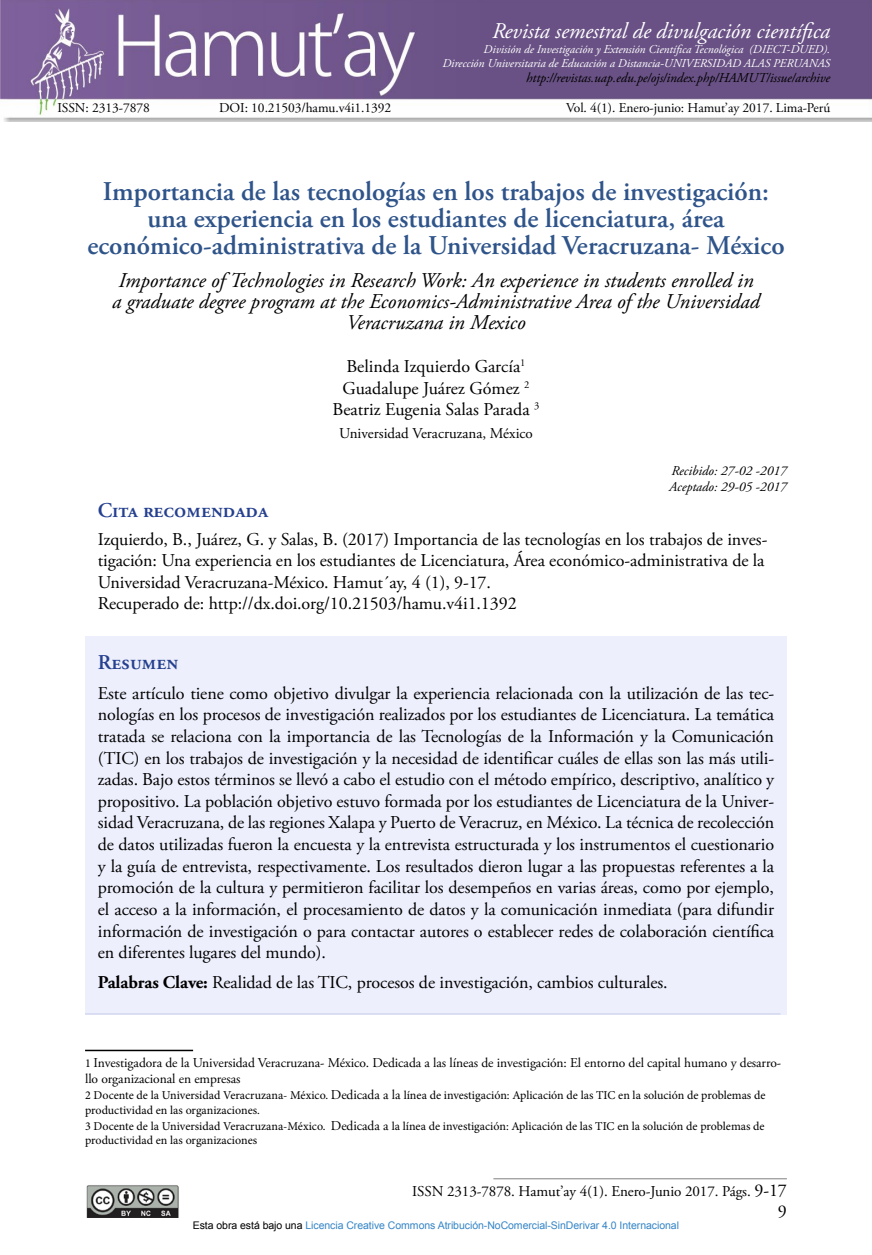
<style>
.page{position:relative;width:872px;height:1255px;background:#fff}
.page>*{position:absolute;margin:0;border:0;box-sizing:border-box;transform-origin:0 0}
.t1{font:600 27px/27px "Adobe Garamond Pro";color:#2f548a;text-align:center}
.t2{font:italic 22.5px "Adobe Garamond Pro";letter-spacing:-.005em;color:#fff}
.t3{font:italic 21px/21px "Adobe Garamond Pro";color:#000;text-align:center}
.t4{font:600 21px "Adobe Garamond Pro";color:#25408f}
.t5{font:18px/21.6px "Adobe Garamond Pro";letter-spacing:-.005em;color:#000;text-align:center}
.t6{font:15px "Adobe Garamond Pro";letter-spacing:-.005em;color:#000}
.t7{font:13.5px/16.2px "Adobe Garamond Pro";letter-spacing:-.005em;color:#000}
.t8{font:italic 13.5px/16.2px "Adobe Garamond Pro";letter-spacing:-.005em;color:#000}
.t9{font:12px/14.4px "Minion Pro";color:#000}
.t10{font:italic 12px/13.5px "Adobe Garamond Pro";letter-spacing:-.005em;color:#fff;text-align:right}
.t11{font:10.5px "Arial";letter-spacing:-.005em;color:#3585c6}
.s1{font-weight:700}
.s2{font-family:"Minion Pro";font-size:12px}
.s3{font-family:"Adobe Garamond Pro";font-size:13.5px}
.s4{font-size:18px}
.s5{color:#000}
</style>
<div class="page">
<hr style="left:493px;top:1178px;width:294px;height:1px;background:#808080">
<div style="left:85px;top:636px;width:702px;height:378px;background:#edeffc"></div>
<hr style="left:85px;top:1049px;width:108px;height:2px;background:#000">
<img style="left:86px;top:1185px;width:93px;height:31px">
<img style="left:0;top:0;width:872px;height:122px">
<hr style="left:85px;top:1013px;width:695px;height:1px;background:#c7cde8">
<p class="t2" style="left:492px;top:17px;width:340px">Revista semestral de divulgación científica</p>
<p class="t10" style="left:442px;top:43px;width:389px">División de Investigación y Extensión Científica Tecnológica (DIECT-DUED).<br>Dirección Universitaria de Educación a Distancia-UNIVERSIDAD ALAS PERUANAS</p>
<p class="t8" style="left:526px;top:70px;width:305px">http://revistas.uap.edu.pe/ojs/index.php/HAMUT/issue/archive</p>
<p class="t7" style="left:57px;top:100px;width:94px">ISSN: 2313-7878</p>
<p class="t7" style="left:219px;top:100px;width:174px">DOI: 10.21503/hamu.v4i1.1392</p>
<p class="t7" style="left:566px;top:100px;width:266px">Vol. 4(1). Enero-junio: Hamut’ay 2017. Lima-Perú</p>
<h1 class="t1" style="left:87px;top:178px;width:698px">Importancia de las tecnologías en los trabajos de investigación: una experiencia en los estudiantes de licenciatura, área económico-administrativa de la Universidad Veracruzana- México</h1>
<p class="t3" style="left:112px;top:271px;width:649px">Importance of Technologies in Research Work: An experience in students enrolled in a graduate degree program at the Economics-Administrative Area of the Universidad<br>Veracruzana in Mexico</p>
<p class="t5" style="left:332px;top:356px;width:208px">Belinda Izquierdo García<sup>1<br></sup>Guadalupe Juárez Gómez <sup>2<br></sup>Beatriz Eugenia Salas Parada <sup>3</sup></p>
<p class="t6" style="left:339px;top:424px;width:195px">Universidad Veracruzana, México</p>
<p class="t8" style="left:669px;top:463px;width:119px">Recibido: 27-02 -2017<br>Aceptado: 29-05 -2017</p>
<p class="t4" style="left:98px;top:498px;width:172px">Cita recomendada</p>
<p class="t5" style="left:98px;top:528px;width:671px;text-align:left">Izquierdo, B., Juárez, G. y Salas, B. (2017) Importancia de las tecnologías en los trabajos de inves&shy;tigación: Una experiencia en los estudiantes de Licenciatura, Área económico-administrativa de la Universidad Veracruzana-México. Hamut´ay, 4 (1), 9-17.<br>Recuperado de: http://dx.doi.org/10.21503/hamu.v4i1.1392</p>
<p class="t4" style="left:98px;top:650px;width:82px">Resumen</p>
<p class="t5" style="left:98px;top:683px;width:678px;text-align:justify">Este artículo tiene como objetivo divulgar la experiencia relacionada con la utilización de las tec&shy;nologías en los procesos de investigación realizados por los estudiantes de Licenciatura. La temática tratada se relaciona con la importancia de las Tecnologías de la Información y la Comunicación (TIC) en los trabajos de investigación y la necesidad de identificar cuáles de ellas son las más utili&shy;zadas. Bajo estos términos se llevó a cabo el estudio con el método empírico, descriptivo, analítico y propositivo. La población objetivo estuvo formada por los estudiantes de Licenciatura de la Univer&shy;sidad Veracruzana, de las regiones Xalapa y Puerto de Veracruz, en México. La técnica de recolección de datos utilizadas fueron la encuesta y la entrevista estructurada y los instrumentos el cuestionario y la guía de entrevista, respectivamente. Los resultados dieron lugar a las propuestas referentes a la promoción de la cultura y permitieron facilitar los desempeños en varias áreas, como por ejemplo, el acceso a la información, el procesamiento de datos y la comunicación inmediata (para difundir información de investigación o para contactar autores o establecer redes de colaboración científica en diferentes lugares del mundo).</p>
<p class="t5" style="left:98px;top:971px;width:571px"><span class="s1">Palabras Clave:</span> Realidad de las TIC, procesos de investigación, cambios culturales.</p>
<p class="t7" style="left:85px;top:1054px;width:697px"><span class="s2">1</span> Investigadora de la Universidad Veracruzana- México. Dedicada a las líneas de investigación: El entorno del capital humano y desarro&shy;llo organizacional en empresas</p>
<p class="t9" style="left:85px;top:1088px;width:682px">2 Docente de la Universidad Veracruzana- México. <span class="s3">Dedicada a la</span> línea de investigación: Aplicación de las TIC en la solución de problemas de productividad en las organizaciones.</p>
<p class="t9" style="left:85px;top:1118px;width:681px">3 Docente de la Universidad Veracruzana-México. <span class="s3">Dedicada a</span> la línea de investigación: Aplicación de las TIC en la solución de problemas de productividad en las organizaciones</p>
<p class="t6" style="left:412px;top:1181px;width:376px">ISSN 2313-7878. Hamut’ay 4(1). Enero-Junio 2017. Págs. <span class="s4">9-17</span></p>
<p class="t5" style="left:778px;top:1201px;width:10px">9</p>
<p class="t11" style="left:193px;top:1218px;width:488px"><span class="s5">Esta obra está bajo una</span> Licencia Creative Commons Atribución-NoComercial-SinDerivar 4.0 Internacional</p>
</div>
